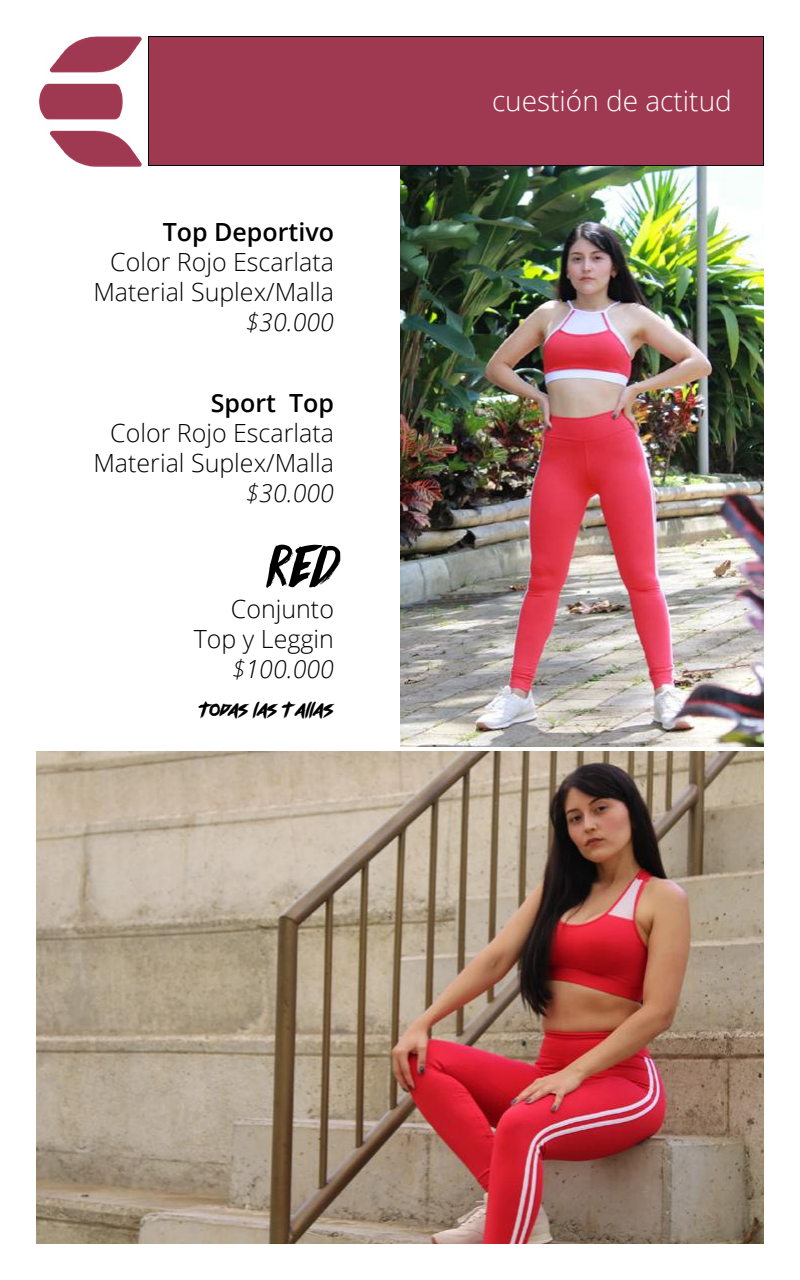
<style>
.page{position:relative;width:800px;height:1280px;background:#fff}
.page>*{position:absolute;margin:0;border:0;box-sizing:border-box;transform-origin:0 0}
.t1{font:60px "DK Knucklebones";color:#000}
.t2{font:300 28px "Open Sans";color:#fff}
.t3{font:300 25px/30px "Open Sans";color:#000;text-align:right}
.t4{font:italic 300 25px "Open Sans";color:#000}
.t5{font:600 25px "Open Sans";color:#000}
.t6{font:17px "outrunfuture";letter-spacing:-.055em;color:#000}
</style>
<div class="page">
<div style="left:148px;top:36px;width:616px;height:130px;background:#9f3851"></div>
<div style="left:148px;top:36px;width:616px;height:130px;border:1px solid #000"></div>
<img style="left:39px;top:36px;width:103px;height:131px">
<img style="left:36px;top:751px;width:728px;height:493px">
<img style="left:400px;top:166px;width:364px;height:581px">
<p class="t5" style="left:163px;top:215px;width:173px">Top Deportivo</p>
<p class="t3" style="left:93px;top:246px;width:242px">Color Rojo Escarlata<br>Material Suplex/Malla</p>
<p class="t4" style="left:245px;top:305px;width:90px">$30.000</p>
<p class="t5" style="left:211px;top:386px;width:125px">Sport Top</p>
<p class="t3" style="left:93px;top:417px;width:242px">Color Rojo Escarlata<br>Material Suplex/Malla</p>
<p class="t4" style="left:245px;top:476px;width:90px">$30.000</p>
<h1 class="t1" style="left:263px;top:531px;width:72px">red</h1>
<p class="t3" style="left:194px;top:593px;width:142px">Conjunto<br>Top y Leggin</p>
<p class="t4" style="left:232px;top:651px;width:104px">$100.000</p>
<p class="t6" style="left:198px;top:700px;width:137px">todas las tallas</p>
<p class="t2" style="left:492px;top:81px;width:241px">cuestión de actitud</p>
</div>
